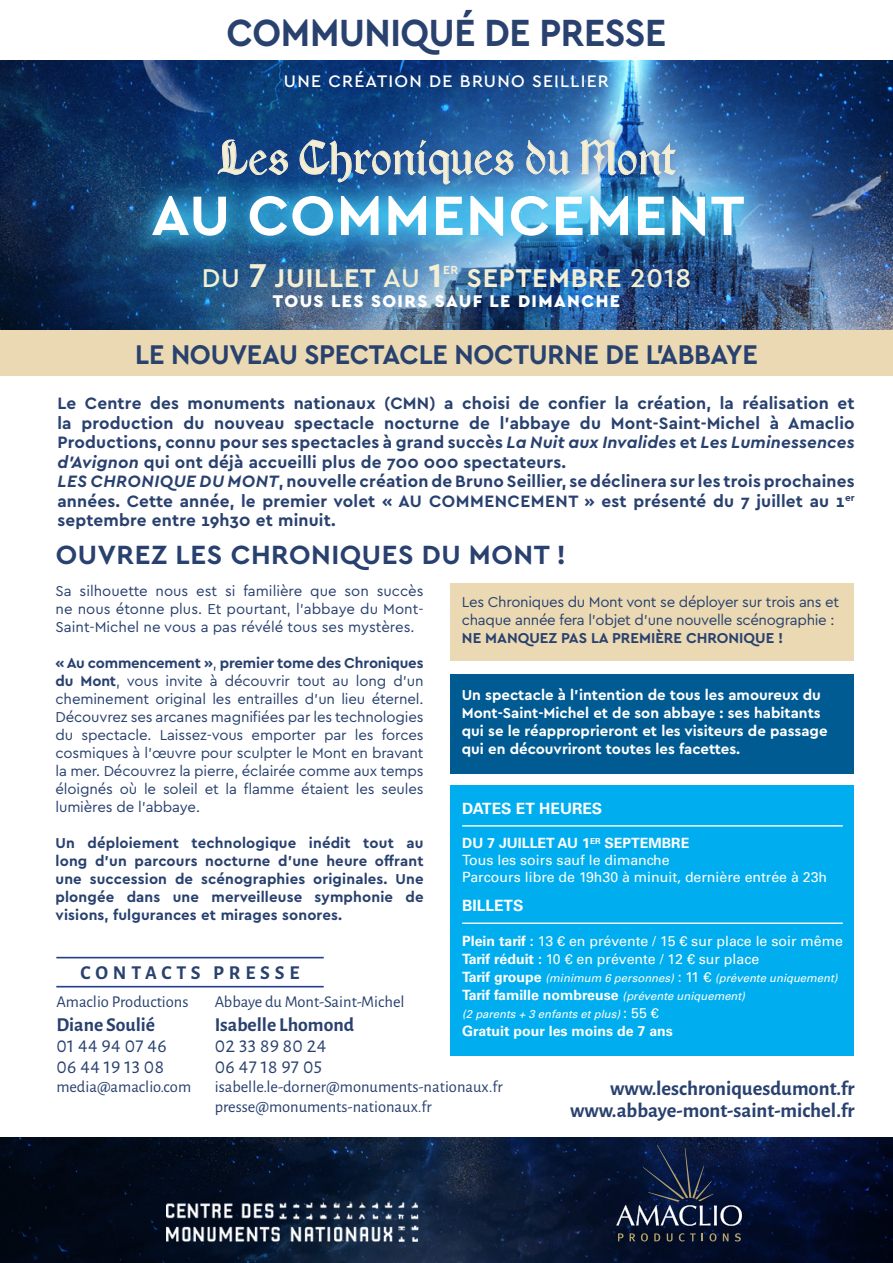
<style>
.page{position:relative;width:893px;height:1263px;background:#fff}
.page>*{position:absolute;margin:0;border:0;box-sizing:border-box;transform-origin:0 0}
.t1{font:700 58.05px "Cera PRO";letter-spacing:.02em;color:#fff}
.t2{font:41.85px "Boere Tudor";color:#f4efd4}
.t3{font:700 39.6px "Cera PRO";letter-spacing:-.01em;color:#29416f;scale:.93 1}
.t4{font:700 28.35px "Cera PRO";letter-spacing:-.01em;color:#29416f;scale:.95 1}
.t5{font:700 27.6px "Cera PRO";letter-spacing:.02em;color:#29416f}
.t6{font:700 26.85px "Cera PRO";letter-spacing:.03em;color:#f4efd4}
.t7{font:700 20.7px "Alegreya Sans";color:#29416f}
.t8{font:19.65px "Alegreya Sans";letter-spacing:.015em;color:#29416f}
.t9{font:700 19.65px "Alegreya Sans";color:#29416f}
.t10{font:700 19.65px "Alegreya Sans";letter-spacing:.245em;color:#29416f}
.t11{font:900 17.7px "Cera PRO";letter-spacing:.08em;color:#fff}
.t12{font:500 17.55px "Cera PRO";letter-spacing:.07em;color:#fff}
.t13{font:700 17.25px/19.5px "Cera PRO";letter-spacing:.01em;color:#29416f;text-align:justify}
.t14{font:16.5px "Alegreya Sans";color:#29416f}
.t15{font:700 15.6px "Univers";color:#fff}
.t16{font:15px/18px "Cera PRO";letter-spacing:-.02em;color:#29416f;text-align:justify}
.t17{font:700 15px/18px "Cera PRO";letter-spacing:.01em;color:#29416f;text-align:justify}
.t18{font:700 15px/18px "Cera PRO";color:#fff}
.t19{font:14.1px "Univers";color:#fff}
.t20{font:700 14.1px "Univers";color:#fff}
.t21{font:700 12.3px "Cera PRO";color:#f4efd4}
.t22{font:italic 11.25px "Univers";color:#fff}
.s1{font-weight:500}
.s2{font-size:34.65px}
.s3{font-style:italic}
.s4{font-weight:700}
.s5{font-weight:700;font-style:normal;font-size:14.1px}
.s6{font-style:normal;font-size:14.1px}
.s7{font-weight:400;font-style:italic;font-size:11.25px}
</style>
<div class="page">
<div style="left:0;top:330px;width:893px;height:46px;background:#ead9b2"></div>
<div style="left:450px;top:584px;width:404px;height:77px;background:#ead9b2"></div>
<div style="left:450px;top:674px;width:404px;height:100px;background:#015b93"></div>
<div style="left:450px;top:786px;width:404px;height:270px;background:#00aeef"></div>
<img style="left:0;top:60px;width:893px;height:270px">
<hr style="left:56px;top:986px;width:268px;height:1px;background:#253f8e">
<hr style="left:56px;top:957px;width:268px;height:1px;background:#253f8e">
<img style="left:130px;top:173px;width:637px;height:86px">
<div style="left:205px;top:126px;width:483px;height:72px;background:#253f8e;opacity:.75"></div>
<svg style="left:217px;top:89px;width:72px;height:127px;background:#1d568d"></svg>
<svg style="left:299px;top:139px;width:215px;height:46px;background:#3c6ba3"></svg>
<svg style="left:526px;top:136px;width:45px;height:40px;background:#5888bc"></svg>
<img style="left:579px;top:139px;width:98px;height:45px">
<hr style="left:462px;top:825px;width:381px;height:1px;background:#fff">
<hr style="left:462px;top:922px;width:381px;height:2px;background:#fff">
<img style="left:0;top:1138px;width:893px;height:125px">
<svg style="left:616px;top:1145px;width:126px;height:81px;background:#1c2947"></svg>
<svg style="left:618px;top:1233px;width:5px;height:8px"></svg>
<svg style="left:630px;top:1233px;width:5px;height:8px"></svg>
<svg style="left:641px;top:1233px;width:7px;height:8px"></svg>
<svg style="left:654px;top:1233px;width:6px;height:8px"></svg>
<svg style="left:667px;top:1233px;width:5px;height:8px"></svg>
<svg style="left:679px;top:1233px;width:17px;height:8px"></svg>
<svg style="left:709px;top:1233px;width:7px;height:8px"></svg>
<svg style="left:723px;top:1233px;width:5px;height:8px"></svg>
<svg style="left:735px;top:1233px;width:6px;height:8px"></svg>
<img style="left:166px;top:1201px;width:256px;height:45px">
<p class="t3" style="left:227px;top:6px;width:474px">COMMUNIQUÉ DE PRESSE</p>
<p class="t12" style="left:284px;top:70px;width:326px">UNE CRÉATION DE BRUNO SEILLIER</p>
<p class="t2" style="left:217px;top:129px;width:460px">Les Chroniques du Mont</p>
<p class="t1" style="left:151px;top:177px;width:595px">AU COMMENCEMENT</p>
<p class="t6" style="left:202px;top:261px;width:242px"><span class="s1">DU</span> <span class="s2">7</span> JUILLET <span class="s1">AU</span> <span class="s2">1</span></p>
<p class="t21" style="left:443px;top:261px;width:17px">ER</p>
<p class="t6" style="left:467px;top:261px;width:226px">SEPTEMBRE <span class="s1">2018</span></p>
<p class="t11" style="left:273px;top:289px;width:349px">TOUS LES SOIRS SAUF LE DIMANCHE</p>
<p class="t4" style="left:135px;top:336px;width:657px">LE NOUVEAU SPECTACLE NOCTURNE DE L’ABBAYE</p>
<p class="t13" style="left:57px;top:393px;width:799px">Le Centre des monuments nationaux (CMN) a choisi de confier la création, la réalisation et la production du nouveau spectacle nocturne de l’abbaye du Mont-Saint-Michel à Amaclio Productions, connu pour ses spectacles à grand succès <span class="s3">La Nuit aux Invalides</span> et <span class="s3">Les Luminessences d’Avignon</span> qui ont déjà accueilli plus de 700 000 spectateurs.</p>
<p class="t13" style="left:57px;top:471px;width:799px"><span class="s3">LES CHRONIQUE DU MONT</span>, nouvelle création de Bruno Seillier, se déclinera sur les trois prochaines années. Cette année, le premier volet « AU COMMENCEMENT » est présenté du 7 juillet au 1<sup>er </sup>septembre entre 19h30 et minuit.</p>
<p class="t5" style="left:56px;top:537px;width:512px">OUVREZ LES CHRONIQUES DU MONT !</p>
<p class="t16" style="left:56px;top:581px;width:369px">Sa silhouette nous est si familière que son succès ne nous étonne plus. Et pourtant, l’abbaye du Mont-Saint-Michel ne vous a pas révélé tous ses mystères.</p>
<p class="t16" style="left:56px;top:653px;width:370px"><span class="s4">« Au commencement »</span>, <span class="s4">premier tome des Chroniques du Mont</span>, vous invite à découvrir tout au long d’un cheminement original les entrailles d’un lieu éternel.<br>Découvrez ses arcanes magnifiées par les technologies du spectacle. Laissez-vous emporter par les forces cosmiques à l’œuvre pour sculpter le Mont en bravant la mer. Découvrez la pierre, éclairée comme aux temps éloignés où le soleil et la flamme étaient les seules lumières de l’abbaye.</p>
<p class="t17" style="left:56px;top:833px;width:370px">Un déploiement technologique inédit tout au long d’un parcours nocturne d’une heure offrant une succession de scénographies originales. Une plongée dans une merveilleuse symphonie de visions, fulgurances et mirages sonores.</p>
<p class="t16" style="left:462px;top:593px;width:379px;text-align:left">Les Chroniques du Mont vont se déployer sur trois ans et chaque année fera l’objet d’une nouvelle scénographie :<br><span class="s4">NE MANQUEZ PAS LA PREMIÈRE CHRONIQUE !</span></p>
<p class="t18" style="left:462px;top:686px;width:367px">Un spectacle à l’intention de tous les amoureux du Mont-Saint-Michel et de son abbaye : ses habitants qui se le réapproprieront et les visiteurs de passage qui en découvriront toutes les facettes.</p>
<p class="t15" style="left:462px;top:800px;width:142px">DATES ET HEURES</p>
<p class="t20" style="left:462px;top:835px;width:229px">DU 7 JUILLET AU 1<sup>ER</sup> SEPTEMBRE</p>
<p class="t19" style="left:462px;top:852px;width:209px">Tous les soirs sauf le dimanche</p>
<p class="t19" style="left:462px;top:869px;width:366px">Parcours libre de 19h30 à minuit, dernière entrée à 23h</p>
<p class="t15" style="left:462px;top:897px;width:63px">BILLETS</p>
<p class="t19" style="left:462px;top:933px;width:382px"><span class="s4">Plein tarif :</span> 13 € en prévente / 15 € sur place le soir même</p>
<p class="t19" style="left:462px;top:951px;width:299px"><span class="s4">Tarif réduit :</span> 10 € en prévente / 12 € sur place</p>
<p class="t22" style="left:462px;top:972px;width:377px"><span class="s5">Tarif groupe</span> (minimum 6 personnes) <span class="s6">: 11 €</span> (prévente uniquement)</p>
<p class="t20" style="left:462px;top:987px;width:284px">Tarif famille nombreuse <span class="s7">(prévente uniquement)</span></p>
<p class="t22" style="left:462px;top:1008px;width:198px">(2 parents + 3 enfants et plus) <span class="s6">: 55 €</span></p>
<p class="t20" style="left:462px;top:1023px;width:212px">Gratuit pour les moins de 7 ans</p>
<p class="t10" style="left:81px;top:958px;width:220px">CONTACTS PRESSE</p>
<p class="t14" style="left:56px;top:990px;width:134px">Amaclio Productions</p>
<p class="t9" style="left:56px;top:1010px;width:100px">Diane Soulié</p>
<p class="t8" style="left:56px;top:1032px;width:112px">01 44 94 07 46</p>
<p class="t8" style="left:56px;top:1053px;width:109px">06 44 19 13 08</p>
<p class="t14" style="left:56px;top:1076px;width:136px">media@amaclio.com</p>
<p class="t14" style="left:215px;top:990px;width:191px">Abbaye du Mont-Saint-Michel</p>
<p class="t9" style="left:215px;top:1010px;width:141px">Isabelle Lhomond</p>
<p class="t8" style="left:215px;top:1032px;width:113px">02 33 89 80 24</p>
<p class="t8" style="left:215px;top:1053px;width:109px">06 47 18 97 05</p>
<p class="t14" style="left:215px;top:1076px;width:290px">isabelle.le-dorner@monuments-nationaux.fr</p>
<p class="t14" style="left:215px;top:1096px;width:219px">presse@monuments-nationaux.fr</p>
<p class="t7" style="left:610px;top:1073px;width:246px">www.leschroniquesdumont.fr</p>
<p class="t7" style="left:570px;top:1095px;width:286px">www.abbaye-mont-saint-michel.fr</p>
</div>
